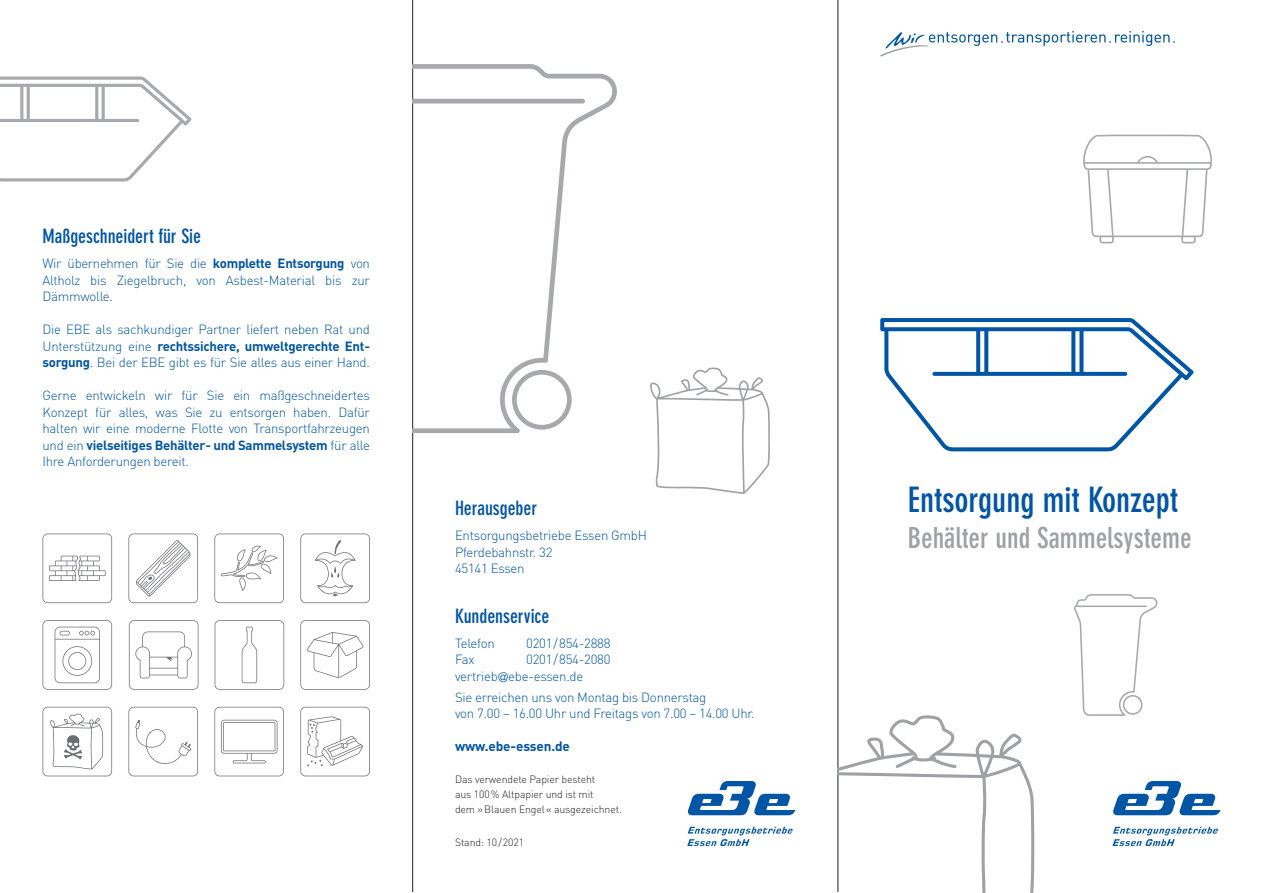
<style>
.page{position:relative;width:1263px;height:893px;background:#fff}
.page>*{position:absolute;margin:0;border:0;box-sizing:border-box;transform-origin:0 0}
.t1{font:700 condensed 34.5px "DIN Neuzeit Grotesk";color:#0155a5}
.t2{font:700 condensed 28.5px "DIN Neuzeit Grotesk";color:#a0a1a5}
.t3{font:700 condensed 19.5px "DIN Neuzeit Grotesk";letter-spacing:-.005em;color:#0155a5}
.t4{font:700 13.5px "DIN";letter-spacing:-.01em;color:#0155a5}
.t5{font:300 13.2px/16.5px "DIN";letter-spacing:-.02em;color:#0155a5}
.t6{font:300 10.5px/15px "DIN";letter-spacing:-.01em;color:#231f20}
.s1{font-weight:700}
.s2{font-family:"Helvetica Neue";font-size:13.5px}
</style>
<div class="page">
<svg style="left:880px;top:31px;width:294px;height:25px"></svg>
<svg style="left:688px;top:781px;width:107px;height:34px"></svg>
<svg style="left:687px;top:827px;width:106px;height:19px"></svg>
<svg style="left:1113px;top:781px;width:107px;height:34px"></svg>
<svg style="left:1112px;top:827px;width:106px;height:19px"></svg>
<hr style="left:838px;top:0;width:1px;height:892px;background:#231f20">
<hr style="left:412px;top:0;width:1px;height:892px;background:#231f20">
<svg style="left:880px;top:318px;width:313px;height:133px"></svg>
<svg style="left:1073px;top:594px;width:85px;height:122px"></svg>
<svg style="left:838px;top:714px;width:197px;height:179px"></svg>
<svg style="left:1083px;top:134px;width:129px;height:109px"></svg>
<svg style="left:412px;top:64px;width:205px;height:369px"></svg>
<svg style="left:512px;top:370px;width:60px;height:60px"></svg>
<svg style="left:0;top:77px;width:191px;height:104px"></svg>
<svg style="left:43px;top:534px;width:69px;height:69px"></svg>
<svg style="left:128px;top:534px;width:70px;height:69px"></svg>
<svg style="left:214px;top:534px;width:70px;height:69px"></svg>
<svg style="left:300px;top:534px;width:70px;height:69px"></svg>
<svg style="left:43px;top:620px;width:69px;height:70px"></svg>
<svg style="left:129px;top:620px;width:69px;height:70px"></svg>
<svg style="left:215px;top:620px;width:69px;height:70px"></svg>
<svg style="left:300px;top:620px;width:70px;height:70px"></svg>
<svg style="left:43px;top:707px;width:69px;height:69px"></svg>
<svg style="left:128px;top:707px;width:70px;height:69px"></svg>
<svg style="left:300px;top:707px;width:70px;height:69px"></svg>
<svg style="left:214px;top:707px;width:70px;height:69px"></svg>
<svg style="left:650px;top:367px;width:120px;height:127px"></svg>
<h3 class="t3" style="left:43px;top:225px;width:160px">Maßgeschneidert für Sie</h3>
<p class="t5" style="left:43px;top:255px;width:329px;text-align:justify">Wir übernehmen für Sie die <span class="s1">komplette Entsorgung</span> von Altholz bis Ziegelbruch, von Asbest-Material bis zur Dämmwolle.</p>
<p class="t5" style="left:43px;top:321px;width:329px;text-align:justify">Die EBE als sachkundiger Partner liefert neben Rat und Unterstützung eine <span class="s1">rechtssichere, umweltgerechte Ent&shy;sorgung</span>. Bei der EBE gibt es für Sie alles aus einer Hand.</p>
<p class="t5" style="left:43px;top:387px;width:329px;text-align:justify">Gerne entwickeln wir für Sie ein maßgeschneidertes Konzept für alles, was Sie zu entsorgen haben. Dafür halten wir eine moderne Flotte von Transportfahrzeugen und ein <span class="s1">vielseitiges Behälter- und Sammelsystem</span> für alle Ihre Anforderungen bereit.</p>
<h3 class="t3" style="left:455px;top:497px;width:84px">Herausgeber</h3>
<p class="t5" style="left:455px;top:527px;width:193px">Entsorgungsbetriebe Essen GmbH<br>Pferdebahnstr. 32<br>45141 Essen</p>
<h3 class="t3" style="left:455px;top:605px;width:96px">Kundenservice</h3>
<p class="t5" style="left:455px;top:635px;width:41px">Telefon</p>
<p class="t5" style="left:526px;top:635px;width:86px">0201/854-2888</p>
<p class="t5" style="left:455px;top:651px;width:21px">Fax</p>
<p class="t5" style="left:455px;top:651px;width:157px;text-indent:71px">0201/854-2080 vertrieb<span class="s2">@</span>ebe-essen.de</p>
<p class="t5" style="left:455px;top:688px;width:301px">Sie erreichen uns von Montag bis Donnerstag<br>von 7.00 – 16.00 Uhr und Freitags von 7.00 – 14.00 Uhr.</p>
<p class="t4" style="left:455px;top:737px;width:116px">www.ebe-essen.de</p>
<p class="t6" style="left:455px;top:772px;width:168px">Das verwendete Papier besteht<br>aus 100% Altpapier und ist mit<br>dem »Blauen Engel« ausgezeichnet.</p>
<p class="t6" style="left:455px;top:835px;width:71px">Stand: 10/2021</p>
<h1 class="t1" style="left:908px;top:480px;width:272px">Entsorgung mit Konzept</h1>
<h2 class="t2" style="left:908px;top:522px;width:285px">Behälter und Sammelsysteme</h2>
</div>
